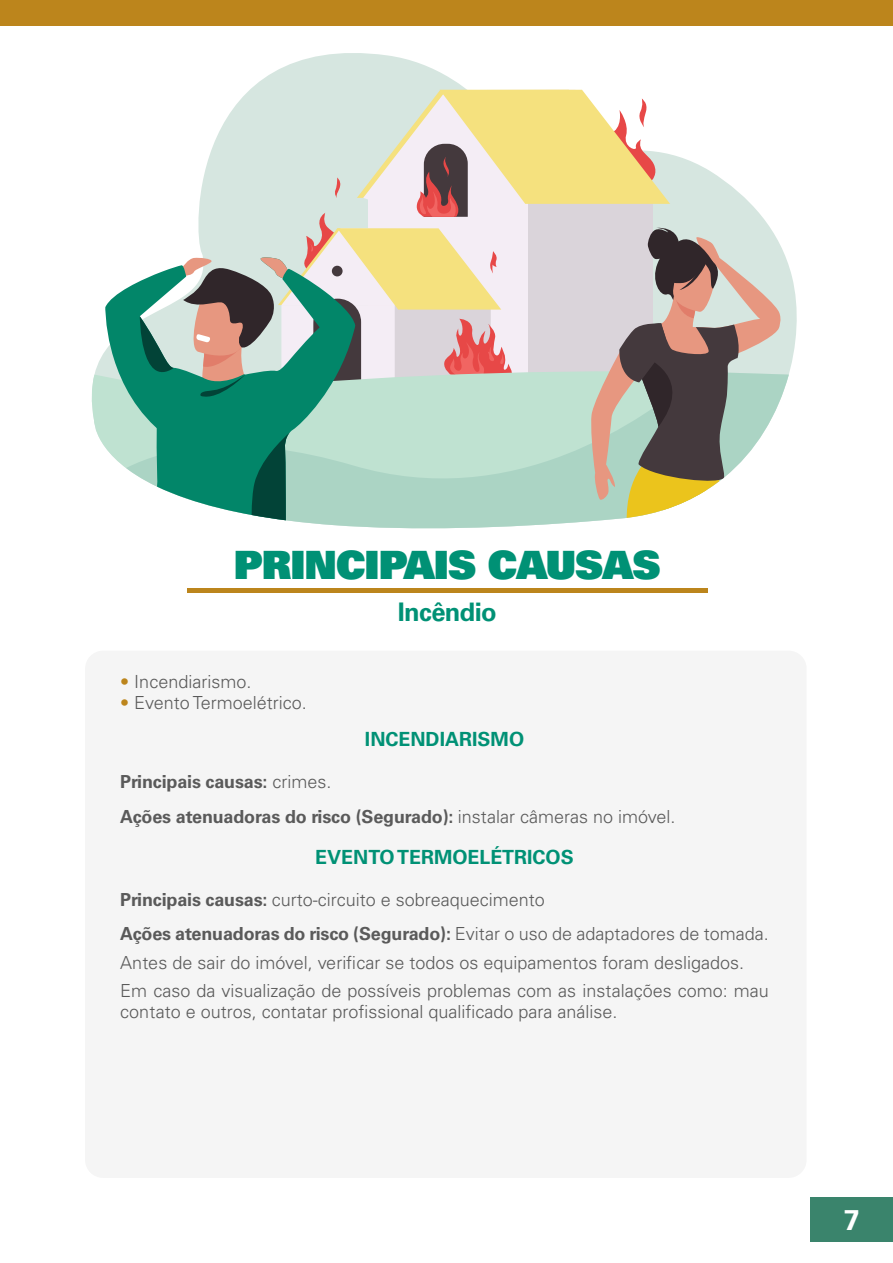
<style>
.page{position:relative;width:893px;height:1263px;background:#fff}
.page>*{position:absolute;margin:0;border:0;box-sizing:border-box;transform-origin:0 0}
.t1{font:39px "Univers LT Std X Black";letter-spacing:-.025em;color:#009175}
.t2{font:700 28.5px "Univers LT Std";color:#fff}
.t3{font:700 25.5px "Univers";letter-spacing:-.025em;color:#009175}
.t4{font:700 19.5px "Univers LT Std";color:#009175}
.t5{font:300 18px/34.5px "Univers LT Std";color:#5a5a5a}
.t6{font:700 18px/34.5px "Univers LT Std";letter-spacing:-.01em;color:#5a5a5a}
.s1{color:#bc851c}
.s2{font-weight:300}
.s3{font-weight:700}
</style>
<div class="page">
<div style="left:810px;top:1197px;width:83px;height:45px;background:#3a846c"></div>
<div style="left:0;top:0;width:893px;height:26px;background:#bc851c"></div>
<hr style="left:187px;top:588px;width:521px;height:4px;background:#bc851c">
<div style="left:85px;top:651px;width:722px;height:527px;background:#f5f5f5;border-radius:18px"></div>
<svg style="left:96px;top:53px;width:701px;height:320px"></svg>
<svg style="left:91px;top:368px;width:698px;height:161px"></svg>
<svg style="left:126px;top:372px;width:663px;height:156px"></svg>
<svg style="left:104px;top:90px;width:678px;height:430px"></svg>
<h1 class="t1" style="left:234px;top:539px;width:428px">PRINCIPAIS CAUSAS</h1>
<h3 class="t3" style="left:398px;top:597px;width:100px">Incêndio</h3>
<p class="t5" style="left:120px;top:664px;width:133px"><span class="s1">•</span> Incendiarismo.</p>
<p class="t5" style="left:120px;top:685px;width:188px"><span class="s1">•</span> Evento Termoelétrico.</p>
<p class="t4" style="left:365px;top:728px;width:161px">INCENDIARISMO</p>
<p class="t6" style="left:120px;top:765px;width:557px">Principais causas: <span class="s2">crimes.<br></span>Ações atenuadoras do risco (Segurado): <span class="s2">instalar câmeras no imóvel.</span></p>
<p class="t4" style="left:315px;top:845px;width:260px">EVENTO TERMOELÉTRICOS</p>
<p class="t5" style="left:120px;top:882px;width:650px"><span class="s3">Principais causas:</span> curto-circuito e sobreaquecimento<br><span class="s3">Ações atenuadoras do risco (Segurado):</span> Evitar o uso de adaptadores de tomada.</p>
<p class="t5" style="left:120px;top:948px;width:650px;line-height:28.5px">Antes de sair do imóvel, verificar se todos os equipamentos foram desligados.<br>Em caso da visualização de possíveis problemas com as instalações como: mau</p>
<p class="t5" style="left:120px;top:995px;width:499px">contato e outros, contatar profissional qualificado para análise.</p>
<h2 class="t2" style="left:844px;top:1203px;width:17px">7</h2>
</div>
